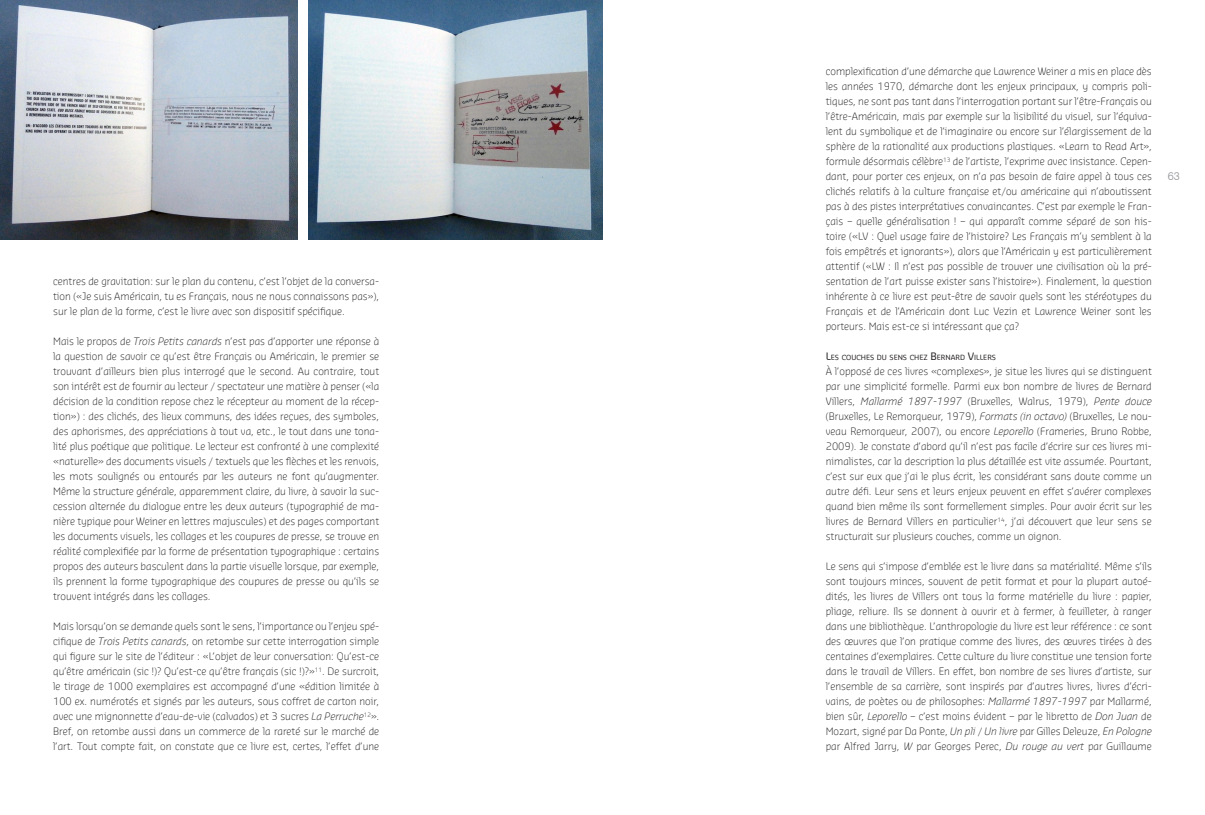
<style>
.page{position:relative;width:1205px;height:815px;background:#fff}
.page>*{position:absolute;margin:0;border:0;box-sizing:border-box;transform-origin:0 0}
.t1{font:300 11.25px "Swiss 721 BT";color:#939598}
.t2{font:300 10px/15px "Sansa";color:#231f20;text-align:justify}
.t3{font:7px "Sansa Normal";color:#231f20}
.s1{font-style:italic}
.s2{font-size:10px}
</style>
<div class="page">
<img style="left:308px;top:0;width:294px;height:240px">
<img style="left:0;top:0;width:298px;height:240px">
<p class="t2" style="left:53px;top:273px;width:328px">centres de gravitation: sur le plan du contenu, c’est l’objet de la conversa&shy;tion («Je suis Américain, tu es Français, nous ne nous connaissons pas»), sur le plan de la forme, c’est le livre avec son dispositif spécifique.</p>
<p class="t2" style="left:53px;top:333px;width:328px">Mais le propos de <span class="s1">Trois Petits canards</span> n’est pas d’apporter une réponse à la question de savoir ce qu’est être Français ou Américain, le premier se trouvant d’ailleurs bien plus interrogé que le second. Au contraire, tout son intérêt est de fournir au lecteur / spectateur une matière à penser («la décision de la condition repose chez le récepteur au moment de la récep&shy;tion») : des clichés, des lieux communs, des idées reçues, des symboles, des aphorismes, des appréciations à tout va, etc., le tout dans une tona&shy;lité plus poétique que politique. Le lecteur est confronté à une complexité «naturelle» des documents visuels / textuels que les flèches et les renvois, les mots soulignés ou entourés par les auteurs ne font qu’augmenter.<br>Même la structure générale, apparemment claire, du livre, à savoir la suc&shy;cession alternée du dialogue entre les deux auteurs (typographié de ma&shy;nière typique pour Weiner en lettres majuscules) et des pages comportant les documents visuels, les collages et les coupures de presse, se trouve en réalité complexifiée par la forme de présentation typographique : certains propos des auteurs basculent dans la partie visuelle lorsque, par exemple, ils prennent la forme typographique des coupures de presse ou qu’ils se trouvent intégrés dans les collages.</p>
<p class="t2" style="left:53px;top:618px;width:328px">Mais lorsqu’on se demande quels sont le sens, l’importance ou l’enjeu spé&shy;cifique de <span class="s1">Trois Petits canards</span>, on retombe sur cette interrogation simple qui figure sur le site de l’éditeur : «L’objet de leur conversation: Qu’est-ce qu’être américain (sic !)? Qu’est-ce qu’être français (sic !)?»<sup>11</sup>. De surcroit, le tirage de 1000 exemplaires est accompagné d’une «édition limitée à 100 ex. numérotés et signés par les auteurs, sous coffret de carton noir, avec une mignonnette d’eau-de-vie (calvados) et 3 sucres <span class="s1">La Perruche</span><sup>12</sup>».<br>Bref, on retombe aussi dans un commerce de la rareté sur le marché de l’art. Tout compte fait, on constate que ce livre est, certes, l’effet d’une</p>
<p class="t2" style="left:826px;top:63px;width:328px">complexification d’une démarche que Lawrence Weiner a mis en place dès les années 1970, démarche dont les enjeux principaux, y compris poli&shy;tiques, ne sont pas tant dans l’interrogation portant sur l’être-Français ou l’être-Américain, mais par exemple sur la lisibilité du visuel, sur l’équiva&shy;lent du symbolique et de l’imaginaire ou encore sur l’élargissement de la sphère de la rationalité aux productions plastiques. «Learn to Read Art», formule désormais célèbre<sup>13</sup> de l’artiste, l’exprime avec insistance. Cepen&shy;dant, pour porter ces enjeux, on n’a pas besoin de faire appel à tous ces clichés relatifs à la culture française et/ou américaine qui n’aboutissent pas à des pistes interprétatives convaincantes. C’est par exemple le Fran&shy;çais – quelle généralisation ! – qui apparaît comme séparé de son his&shy;toire («LV : Quel usage faire de l’histoire? Les Français m’y semblent à la fois empêtrés et ignorants»), alors que l’Américain y est particulièrement attentif («LW : Il n’est pas possible de trouver une civilisation où la pré&shy;sentation de l’art puisse exister sans l’histoire»). Finalement, la question inhérente à ce livre est peut-être de savoir quels sont les stéréotypes du Français et de l’Américain dont Luc Vezin et Lawrence Weiner sont les porteurs. Mais est-ce si intéressant que ça?</p>
<p class="t3" style="left:826px;top:353px;width:172px"><span class="s2">L</span>ES COUCHES DU SENS CHEZ <span class="s2">B</span> ERNARD <span class="s2">V</span>ILLERS</p>
<p class="t2" style="left:826px;top:363px;width:328px">À l’opposé de ces livres «complexes», je situe les livres qui se distinguent par une simplicité formelle. Parmi eux bon nombre de livres de Bernard Villers, <span class="s1">Mallarmé 1897-1997</span> (Bruxelles, Walrus, 1979), <span class="s1">Pente douce </span>(Bruxelles, Le Remorqueur, 1979), <span class="s1">Formats (in octavo)</span> (Bruxelles, Le nou&shy;veau Remorqueur, 2007), ou encore <span class="s1">Leporello</span> (Frameries, Bruno Robbe, 2009). Je constate d’abord qu’il n’est pas facile d’écrire sur ces livres mi&shy;nimalistes, car la description la plus détaillée est vite assumée. Pourtant, c’est sur eux que j’ai le plus écrit, les considérant sans doute comme un autre défi. Leur sens et leurs enjeux peuvent en effet s’avérer complexes quand bien même ils sont formellement simples. Pour avoir écrit sur les livres de Bernard Villers en particulier<sup>14</sup>, j’ai découvert que leur sens se structurait sur plusieurs couches, comme un oignon.</p>
<p class="t2" style="left:826px;top:558px;width:328px">Le sens qui s’impose d’emblée est le livre dans sa matérialité. Même s’ils sont toujours minces, souvent de petit format et pour la plupart autoé&shy;dités, les livres de Villers ont tous la forme matérielle du livre : papier, pliage, reliure. Ils se donnent à ouvrir et à fermer, à feuilleter, à ranger dans une bibliothèque. L’anthropologie du livre est leur référence : ce sont des œuvres que l’on pratique comme des livres, des œuvres tirées à des centaines d’exemplaires. Cette culture du livre constitue une tension forte dans le travail de Villers. En effet, bon nombre de ses livres d’artiste, sur l’ensemble de sa carrière, sont inspirés par d’autres livres, livres d’écri&shy;vains, de poètes ou de philosophes: <span class="s1">Mallarmé 1897-1997</span> par Mallarmé, bien sûr, <span class="s1">Leporello</span> – c’est moins évident – par le libretto de <span class="s1">Don Juan</span> de Mozart, signé par Da Ponte, <span class="s1">Un pli / Un livre</span> par Gilles Deleuze, <span class="s1">En Pologne </span>par Alfred Jarry, <span class="s1">W</span> par Georges Perec, <span class="s1">Du rouge au vert</span> par Guillaume</p>
<p class="t1" style="left:1168px;top:170px;width:13px">63</p>
</div>
